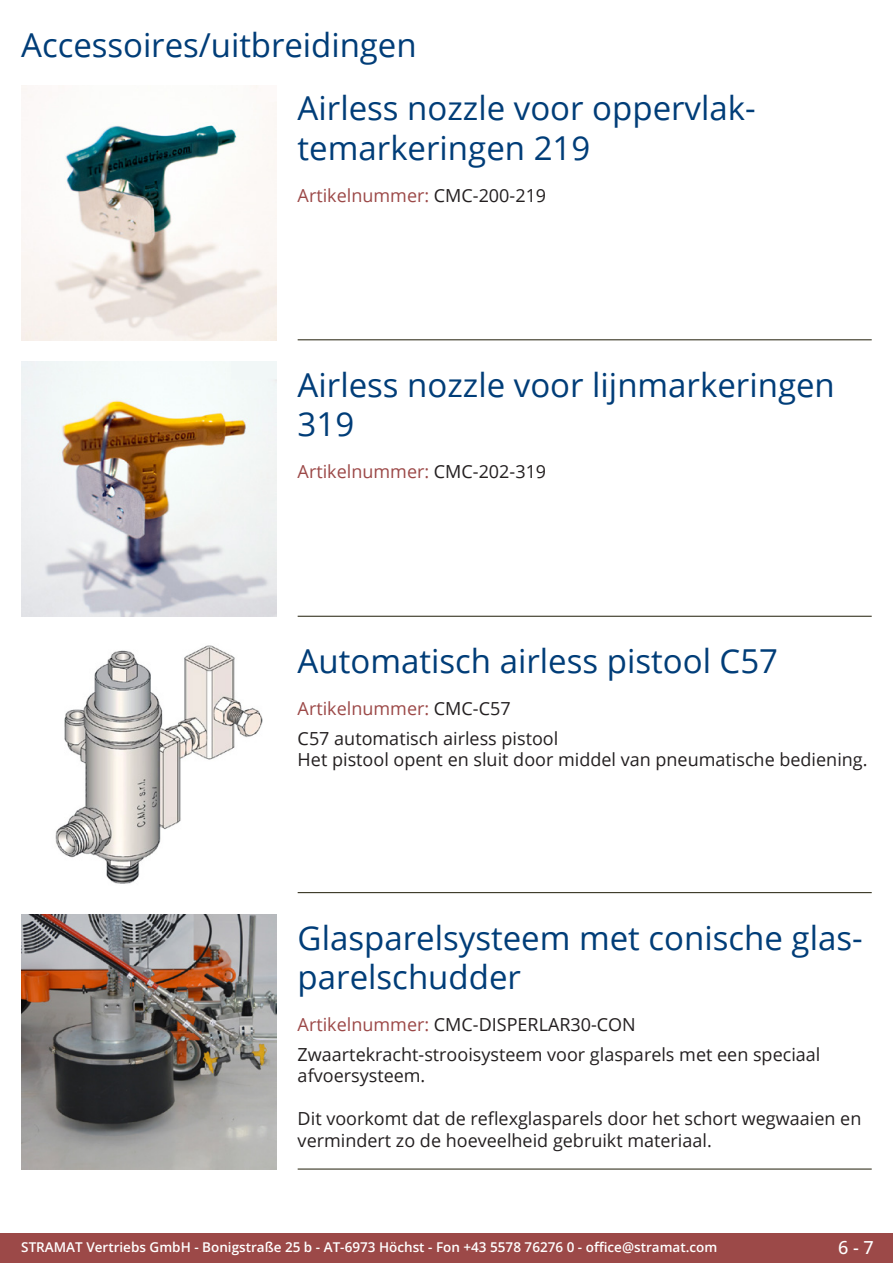
<style>
.page{position:relative;width:893px;height:1263px;background:#fff}
.page>*{position:absolute;margin:0;border:0;box-sizing:border-box;transform-origin:0 0}
.Produkttitel{font:33px/39.6px "Open Sans";color:#003d78}
.RastTitel{font:33px "Open Sans";color:#003d78}
.Beschreibung_Text{font:18px/21.6px "Open Sans";color:#231f20}
.TechDaten_Überschrif{font:18px "Open Sans";color:#9c4948}
.TechDaten_Überschrif-2{font:18px "Open Sans";color:#231f20}
.t1{font:500 18px "Open Sans";color:#fff}
.t2{font:600 13.5px "Open Sans";color:#fff}
.s1{color:#231f20}
.s2{color:#9c4948}
</style>
<div class="page">
<div style="left:0;top:1233px;width:893px;height:30px;background:#9c4948"></div>
<hr style="left:298px;top:340px;width:574px;height:1px;background:#201d08">
<hr style="left:298px;top:616px;width:574px;height:1px;background:#201d08">
<hr style="left:298px;top:892px;width:574px;height:1px;background:#201d08">
<hr style="left:298px;top:1169px;width:574px;height:1px;background:#201d08">
<img style="left:21px;top:85px;width:255px;height:255px">
<img style="left:21px;top:361px;width:255px;height:256px">
<img style="left:55px;top:645px;width:208px;height:239px">
<img style="left:21px;top:914px;width:255px;height:255px">
<p class="RastTitel" style="left:21px;top:22px;width:397px">Accessoires/uitbreidingen</p>
<p class="Produkttitel" style="left:298px;top:88px;width:457px">Airless nozzle voor oppervlak&shy;temarkeringen 219</p>
<p class="TechDaten_Überschrif" style="left:298px;top:183px;width:250px">Artikelnummer: <span class="s1">CMC-200-219</span></p>
<p class="Produkttitel" style="left:298px;top:364px;width:539px">Airless nozzle voor lijnmarkeringen<br>319</p>
<p class="TechDaten_Überschrif" style="left:298px;top:459px;width:250px">Artikelnummer: <span class="s1">CMC-202-319</span></p>
<p class="Produkttitel" style="left:298px;top:640px;width:482px">Automatisch airless pistool C57</p>
<p class="TechDaten_Überschrif" style="left:298px;top:696px;width:214px">Artikelnummer: <span class="s1">CMC-C57</span></p>
<p class="Beschreibung_Text" style="left:298px;top:727px;width:571px">C57 automatisch airless pistool<br>Het pistool opent en sluit door middel van pneumatische bediening.</p>
<p class="Produkttitel" style="left:298px;top:917px;width:564px">Glasparelsysteem met conische glas&shy;parelschudder</p>
<p class="TechDaten_Überschrif-2" style="left:298px;top:1012px;width:340px"><span class="s2">Artikelnummer:</span> CMC-DISPERLAR30-CON</p>
<p class="Beschreibung_Text" style="left:298px;top:1043px;width:524px">Zwaartekracht-strooisysteem voor glasparels met een speciaal afvoersysteem.</p>
<p class="Beschreibung_Text" style="left:298px;top:1107px;width:565px">Dit voorkomt dat de reflexglasparels door het schort wegwaaien en vermindert zo de hoeveelheid gebruikt materiaal.</p>
<p class="t2" style="left:21px;top:1238px;width:698px">STRAMAT Vertriebs GmbH - Bonigstraße 25 b - AT-6973 Höchst - Fon +43 5578 76276 0 - office@stramat.com</p>
<p class="t1" style="left:838px;top:1234px;width:37px">6 - 7</p>
</div>
